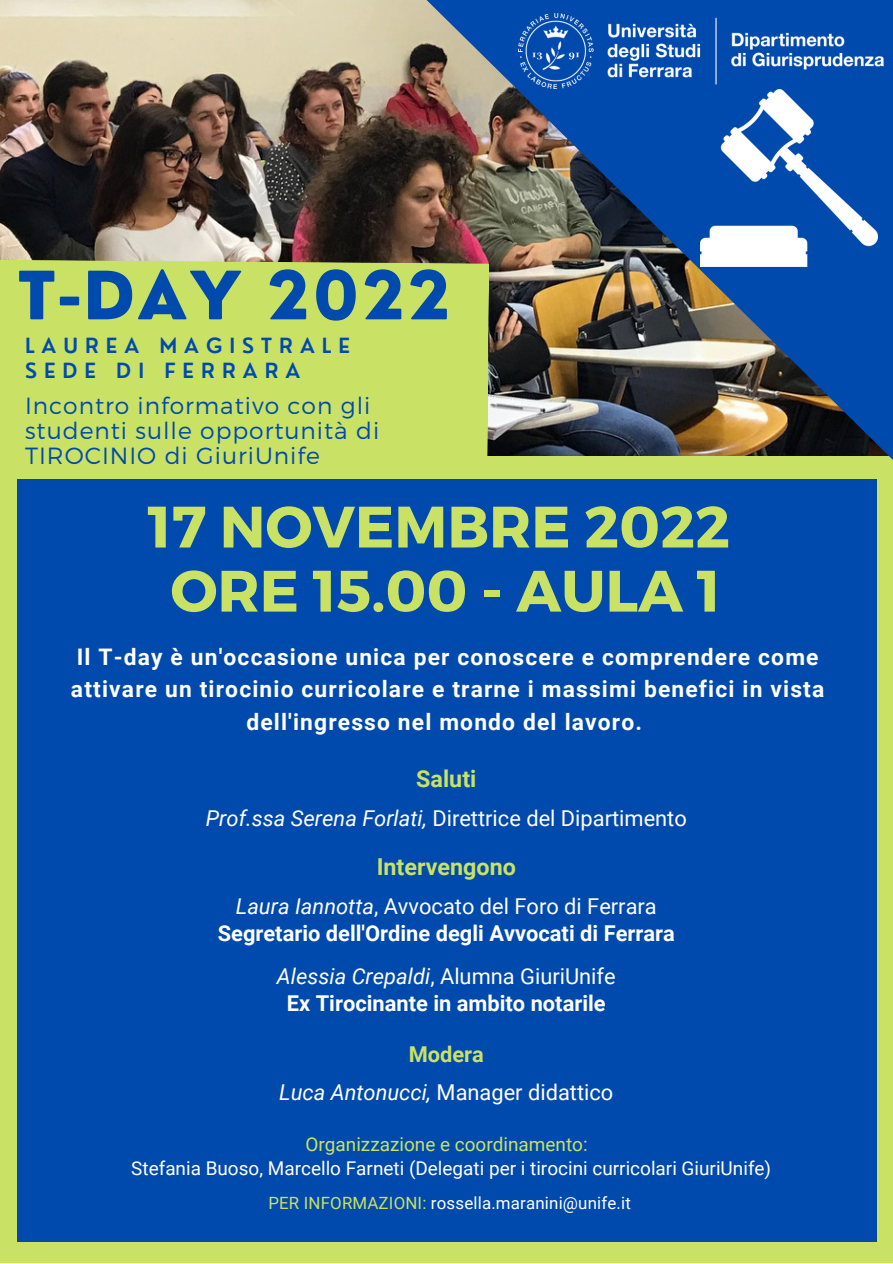
<style>
.page{position:relative;width:893px;height:1264px;background:#fff}
.page>*{position:absolute;margin:0;border:0;box-sizing:border-box;transform-origin:0 0}
.t1{font:800 64.95px "Nourd";letter-spacing:.03em;color:#004aad}
.t2{font:700 58.35px/64.1px "Montserrat";color:#c9e265;text-align:center}
.t3{font:300 23.4px/24.8px "Montserrat";letter-spacing:.04em;color:#004aad}
.t4{font:700 23.4px "Roboto";color:#c9e265}
.t5{font:700 22.8px/32.5px "Roboto";letter-spacing:.05em;color:#fff;text-align:center}
.t6{font:700 21.9px/27.2px "Roboto";color:#fff;text-align:center}
.t7{font:21.9px/37.5px "Roboto";color:#fff;text-align:center}
.t8{font:600 20.4px/25.5px "Nourd";letter-spacing:.345em;color:#004aad}
.t9{font:18.9px "Roboto";color:#fff}
.t10{font:18.9px "Roboto";color:#c9e265}
.t11{font:16.8px "Roboto";letter-spacing:.01em;color:#fff}
.s1{font-style:italic}
.s2{font-weight:400;font-style:italic}
.s3{font-weight:400}
.s4{font-weight:700;color:#c9e265}
.s5{color:#c9e265}
</style>
<div class="page">
<img style="left:0;top:0;width:290px;height:258px">
<div style="left:0;top:457px;width:892px;height:805px;background:#c9e265"></div>
<div style="left:0;top:258px;width:290px;height:746px;background:#c9e265"></div>
<div style="left:18px;top:479px;width:859px;height:762px;background:#004aad"></div>
<img style="left:290px;top:0;width:602px;height:459px">
<img style="left:518px;top:14px;width:365px;height:75px">
<img style="left:700px;top:89px;width:177px;height:178px">
<h1 class="t1" style="left:18px;top:254px;width:434px">T-DAY 2022</h1>
<p class="t8" style="left:25px;top:332px;width:326px">LAUREA MAGISTRALE<br>SEDE DI FERRARA</p>
<p class="t3" style="left:25px;top:392px;width:356px">Incontro informativo con gli studenti sulle opportunità di<br>TIROCINIO di GiuriUnife</p>
<h2 class="t2" style="left:147px;top:492px;width:584px">17 NOVEMBRE 2022<br>ORE 15.00 - AULA 1</h2>
<p class="t5" style="left:71px;top:640px;width:754px">Il T-day è un'occasione unica per conoscere e comprendere come attivare un tirocinio curricolare e trarne i massimi benefici in vista dell'ingresso nel mondo del lavoro.</p>
<p class="t4" style="left:416px;top:765px;width:62px">Saluti</p>
<p class="t7" style="left:206px;top:799px;width:482px"><span class="s1">Prof.ssa Serena Forlati,</span> Direttrice del Dipartimento</p>
<p class="t4" style="left:377px;top:853px;width:141px">Intervengono</p>
<p class="t6" style="left:218px;top:892px;width:458px"><span class="s2">Laura Iannotta</span><span class="s3">, Avvocato del Foro di Ferrara<br></span>Segretario dell'Ordine degli Avvocati di Ferrara</p>
<p class="t6" style="left:277px;top:963px;width:340px"><span class="s2">Alessia Crepaldi</span><span class="s3">, Alumna GiuriUnife<br></span>Ex Tirocinante in ambito notarile</p>
<p class="t7" style="left:279px;top:1035px;width:335px"><span class="s4">Modera<br></span><span class="s1">Luca Antonucci,</span> Manager didattico</p>
<p class="t10" style="left:305px;top:1133px;width:283px">Organizzazione e coordinamento:</p>
<p class="t9" style="left:131px;top:1157px;width:641px">Stefania Buoso, Marcello Farneti (Delegati per i tirocini curricolari GiuriUnife)</p>
<p class="t11" style="left:268px;top:1193px;width:364px"><span class="s5">PER INFORMAZIONI:</span> rossella.maranini@unife.it</p>
</div>
